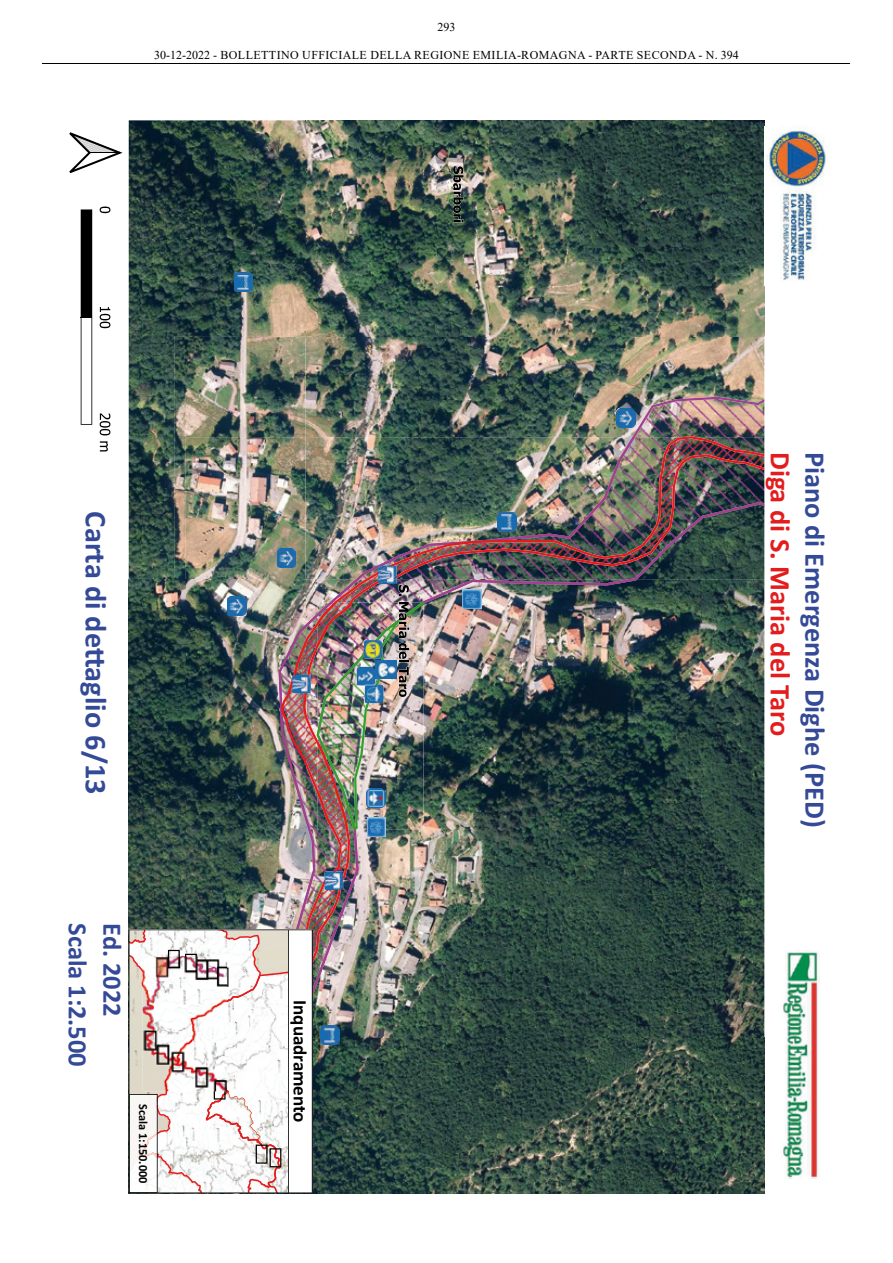
<style>
.page{position:relative;width:893px;height:1263px;background:#fff}
.page>*{position:absolute;margin:0;border:0;box-sizing:border-box;transform-origin:0 0}
.t1{font:700 30.3px "Calibri";color:#344a97}
.t2{font:700 28.5px "Calibri";color:#344a97}
.t3{font:700 28.5px "Calibri";color:#e31d1e}
.t4{font:700 26.55px "Calibri";color:#344a97}
.t5{font:700 19.05px "Calibri";color:#000}
.t6{font:700 12.3px "Calibri";letter-spacing:-.005em;color:#000}
.t7{font:12px "Times New Roman";letter-spacing:.035em;color:#000}
</style>
<div class="page">
<hr style="left:43px;top:64px;width:807px;height:1px;background:#000">
<img style="left:129px;top:120px;width:635px;height:809px">
<img style="left:174px;top:337px;width:132px;height:242px">
<img style="left:174px;top:579px;width:11px;height:350px">
<img style="left:185px;top:397px;width:579px;height:532px">
<img style="left:186px;top:437px;width:14px;height:492px">
<img style="left:200px;top:436px;width:564px;height:757px">
<img style="left:378px;top:565px;width:19px;height:13px">
<img style="left:310px;top:675px;width:1px;height:18px">
<img style="left:292px;top:675px;width:18px;height:18px">
<img style="left:325px;top:871px;width:18px;height:19px">
<svg style="left:341px;top:878px;width:2px;height:12px"></svg>
<img style="left:321px;top:1026px;width:18px;height:18px">
<img style="left:234px;top:272px;width:19px;height:19px">
<img style="left:498px;top:512px;width:18px;height:19px">
<img style="left:617px;top:409px;width:18px;height:18px">
<img style="left:227px;top:597px;width:19px;height:18px">
<img style="left:277px;top:549px;width:19px;height:18px">
<img style="left:367px;top:830px;width:19px;height:6px">
<img style="left:463px;top:590px;width:18px;height:18px">
<img style="left:317px;top:578px;width:107px;height:252px">
<svg style="left:453px;top:166px;width:11px;height:57px"></svg>
<svg style="left:81px;top:209px;width:11px;height:216px"></svg>
<svg style="left:100px;top:207px;width:10px;height:6px"></svg>
<svg style="left:100px;top:307px;width:10px;height:21px"></svg>
<svg style="left:100px;top:413px;width:10px;height:38px"></svg>
<svg style="left:69px;top:132px;width:54px;height:41px"></svg>
<svg style="left:129px;top:929px;width:184px;height:265px"></svg>
<img style="left:765px;top:126px;width:62px;height:154px">
<img style="left:782px;top:950px;width:37px;height:228px">
<img style="left:142px;top:956px;width:86px;height:136px">
<p class="t7" style="left:437px;top:19px;width:19px">293</p>
<p class="t7" style="left:154px;top:47px;width:586px">30-12-2022 - BOLLETTINO UFFICIALE DELLA REGIONE EMILIA-ROMAGNA - PARTE sECONDA - N. 394</p>
<h1 class="t1" style="left:108px;top:511px;width:284px;rotate:90deg">Carta di de aglio 6/13</h1>
<h3 class="t4" style="left:88px;top:923px;width:145px;rotate:90deg">Scala 1:2.500</h3>
<h3 class="t4" style="left:123px;top:923px;width:95px;rotate:90deg">Ed. 2022</h3>
<p class="t6" style="left:148px;top:1104px;width:80px;rotate:90deg">Scala 1:150.000</p>
<h3 class="t5" style="left:308px;top:1000px;width:124px;rotate:90deg">Inquadramento</h3>
<h2 class="t3" style="left:791px;top:452px;width:286px;rotate:90deg">Diga di S. Maria del Taro</h2>
<h2 class="t2" style="left:826px;top:452px;width:377px;rotate:90deg">Piano di Emergenza Dighe (PED)</h2>
</div>
